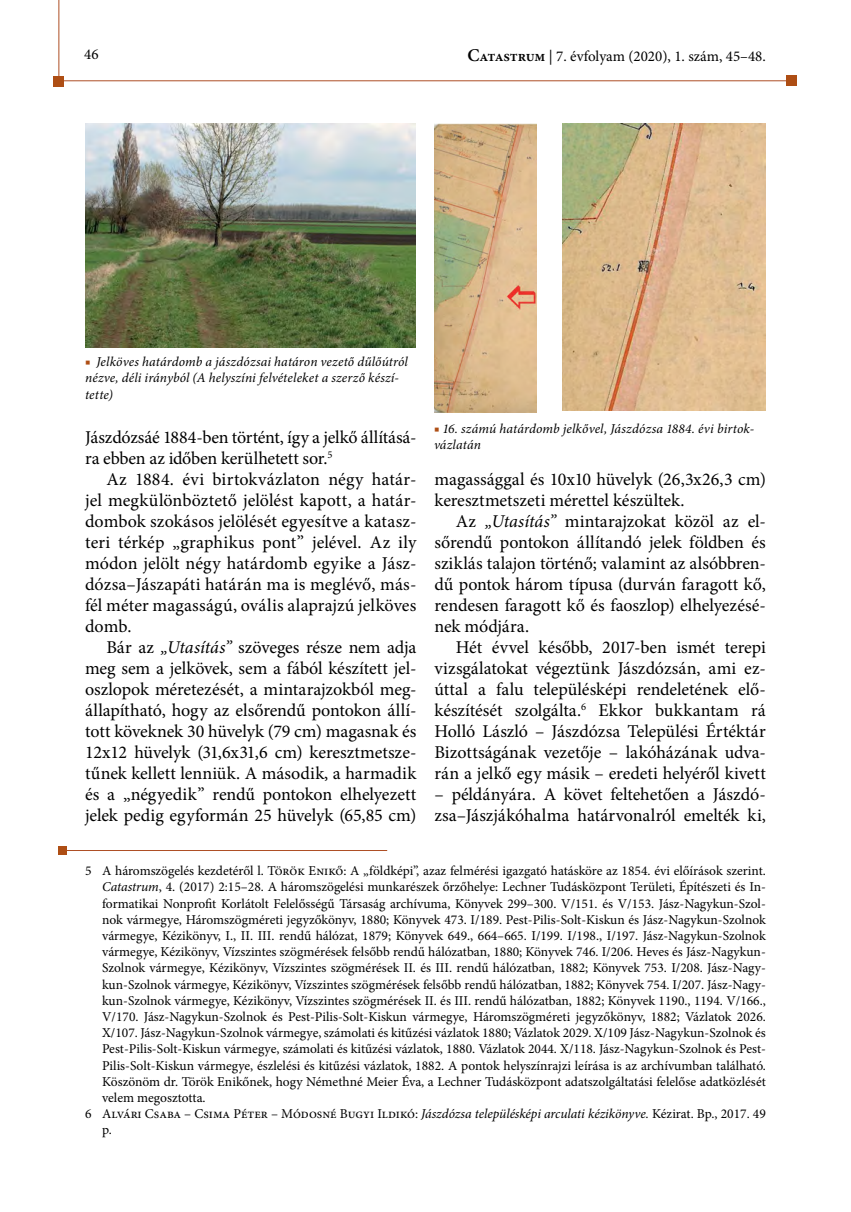
<style>
.page{position:relative;width:851px;height:1212px;background:#fff}
.page>*{position:absolute;margin:0;border:0;box-sizing:border-box;transform-origin:0 0}
.t1{font:18px/21px "Minion Pro";letter-spacing:-.01em;color:#000;text-align:justify}
.t2{font:15px "Minion Pro";color:#000}
.footnote_text{font:13.5px/16.2px "Minion Pro";color:#000;text-align:justify}
.képaláírás{font:italic 13.5px/16.5px "Minion Pro";letter-spacing:.01em;color:#000}
.s1{font-weight:600;font-size:18px}
.s2{font-weight:600}
.s3{color:#ae4e14}
.s4{font-style:italic}
</style>
<div class="page">
<hr style="left:57px;top:81px;width:734px;height:1px;background:#ae4f25">
<hr style="left:59px;top:0;width:1px;height:81px;background:#ae4f25">
<div style="left:786px;top:76px;width:10px;height:10px;background:#ae4e14"></div>
<div style="left:54px;top:76px;width:10px;height:10px;background:#ae4e14"></div>
<hr style="left:58px;top:850px;width:329px;height:1px;background:#ae4f25">
<div style="left:58px;top:846px;width:9px;height:9px;background:#ae4e14"></div>
<img style="left:85px;top:123px;width:330px;height:224px">
<img style="left:434px;top:123px;width:102px;height:290px">
<img style="left:562px;top:123px;width:203px;height:287px">
<p class="t2" style="left:84px;top:45px;width:16px">46</p>
<p class="t2" style="left:467px;top:46px;width:300px"><span class="s1">C</span><span class="s2">atastrum</span> | 7. évfolyam (2020), 1. szám, 45–48.</p>
<p class="képaláírás" style="left:85px;top:353px;width:324px"><span class="s3">■</span> Jelköves határdomb a jászdózsai határon vezető dűlőútról nézve, déli irányból (A helyszíni felvételeket a szerző készí&shy;tette)</p>
<p class="t1" style="left:85px;top:426px;width:333px">Jászdózsáé 1884-ben történt, így a jelkő állításá&shy;ra ebben az időben kerülhetett sor.<sup>5</sup></p>
<p class="t1" style="left:85px;top:468px;width:333px;text-indent:21px">Az 1884. évi birtokvázlaton négy határ&shy;jel megkülönböztető jelölést kapott, a határ&shy;dombok szokásos jelölését egyesítve a katasz&shy;teri térkép „graphikus pont” jelével. Az ily módon jelölt négy határdomb egyike a Jász&shy;dózsa–Jászapáti határán ma is meglévő, más&shy;fél méter magasságú, ovális alaprajzú jelköves domb.</p>
<p class="t1" style="left:85px;top:636px;width:333px;text-indent:21px">Bár az <span class="s4">„Utasítás”</span> szöveges része nem adja meg sem a jelkövek, sem a fából készített jel&shy;oszlopok méretezését, a mintarajzokból meg&shy;állapítható, hogy az elsőrendű pontokon állí&shy;tott köveknek 30 hüvelyk (79 cm) magasnak és 12x12 hüvelyk (31,6x31,6 cm) keresztmetsze&shy;tűnek kellett lenniük. A második, a harmadik és a „négyedik” rendű pontokon elhelyezett jelek pedig egyformán 25 hüvelyk (65,85 cm)</p>
<p class="képaláírás" style="left:434px;top:420px;width:322px"><span class="s3">■</span> 16. számú határdomb jelkővel, Jászdózsa 1884. évi birtok&shy;vázlatán</p>
<p class="t1" style="left:434px;top:468px;width:333px">magassággal és 10x10 hüvelyk (26,3x26,3 cm) keresztmetszeti mérettel készültek.</p>
<p class="t1" style="left:434px;top:510px;width:333px;text-indent:21px">Az <span class="s4">„Utasítás”</span> mintarajzokat közöl az el&shy;sőrendű pontokon állítandó jelek földben és sziklás talajon történő; valamint az alsóbbren&shy;dű pontok három típusa (durván faragott kő, rendesen faragott kő és faoszlop) elhelyezésé&shy;nek módjára.</p>
<p class="t1" style="left:434px;top:636px;width:333px;text-indent:21px">Hét évvel később, 2017-ben ismét terepi vizsgálatokat végeztünk Jászdózsán, ami ez&shy;úttal a falu településképi rendeletének elő&shy;készítését szolgálta.<sup>6</sup> Ekkor bukkantam rá Holló László – Jászdózsa Települési Értéktár Bizottságának vezetője – lakóházának udva&shy;rán a jelkő egy másik – eredeti helyéről kivett</p>
<p class="t1" style="left:434px;top:783px;width:333px">– példányára. A követ feltehetően a Jászdó&shy;zsa–Jászjákóhalma határvonalról emelték ki,</p>
<p class="footnote_text" style="left:102px;top:863px;width:665px;text-indent:-17px">5 A háromszögelés kezdetéről l. Török Enikő: A „földképi”, azaz felmérési igazgató hatásköre az 1854. évi előírások szerint.<br><span class="s4">Catastrum</span>, 4. (2017) 2:15–28. A háromszögelési munkarészek őrzőhelye: Lechner Tudásközpont Területi, Építészeti és In&shy;formatikai Nonprofit Korlátolt Felelősségű Társaság archívuma, Könyvek 299–300. V/151. és V/153. Jász-Nagykun-Szol&shy;nok vármegye, Háromszögméreti jegyzőkönyv, 1880; Könyvek 473. I/189. Pest-Pilis-Solt-Kiskun és Jász-Nagykun-Szolnok vármegye, Kézikönyv, I., II. III. rendű hálózat, 1879; Könyvek 649., 664–665. I/199. I/198., I/197. Jász-Nagykun-Szolnok vármegye, Kézikönyv, Vízszintes szögmérések felsőbb rendű hálózatban, 1880; Könyvek 746. I/206. Heves és Jász-Nagykun-Szolnok vármegye, Kézikönyv, Vízszintes szögmérések II. és III. rendű hálózatban, 1882; Könyvek 753. I/208. Jász-Nagy&shy;kun-Szolnok vármegye, Kézikönyv, Vízszintes szögmérések felsőbb rendű hálózatban, 1882; Könyvek 754. I/207. Jász-Nagy&shy;kun-Szolnok vármegye, Kézikönyv, Vízszintes szögmérések II. és III. rendű hálózatban, 1882; Könyvek 1190., 1194. V/166., V/170. Jász-Nagykun-Szolnok és Pest-Pilis-Solt-Kiskun vármegye, Háromszögméreti jegyzőkönyv, 1882; Vázlatok 2026.<br>X/107. Jász-Nagykun-Szolnok vármegye, számolati és kitűzési vázlatok 1880; Vázlatok 2029. X/109 Jász-Nagykun-Szolnok és Pest-Pilis-Solt-Kiskun vármegye, számolati és kitűzési vázlatok, 1880. Vázlatok 2044. X/118. Jász-Nagykun-Szolnok és Pest-Pilis-Solt-Kiskun vármegye, észlelési és kitűzési vázlatok, 1882. A pontok helyszínrajzi leírása is az archívumban található.<br>Köszönöm dr. Török Enikőnek, hogy Némethné Meier Éva, a Lechner Tudásközpont adatszolgáltatási felelőse adatközlését velem megosztotta.</p>
<p class="footnote_text" style="left:102px;top:1106px;width:665px;text-indent:-17px">6 Alvári Csaba – Csima Péter – Módosné Bugyi Ildikó: <span class="s4">Jászdózsa településképi arculati kézikönyve.</span> Kézirat. Bp., 2017. 49 p.</p>
</div>
